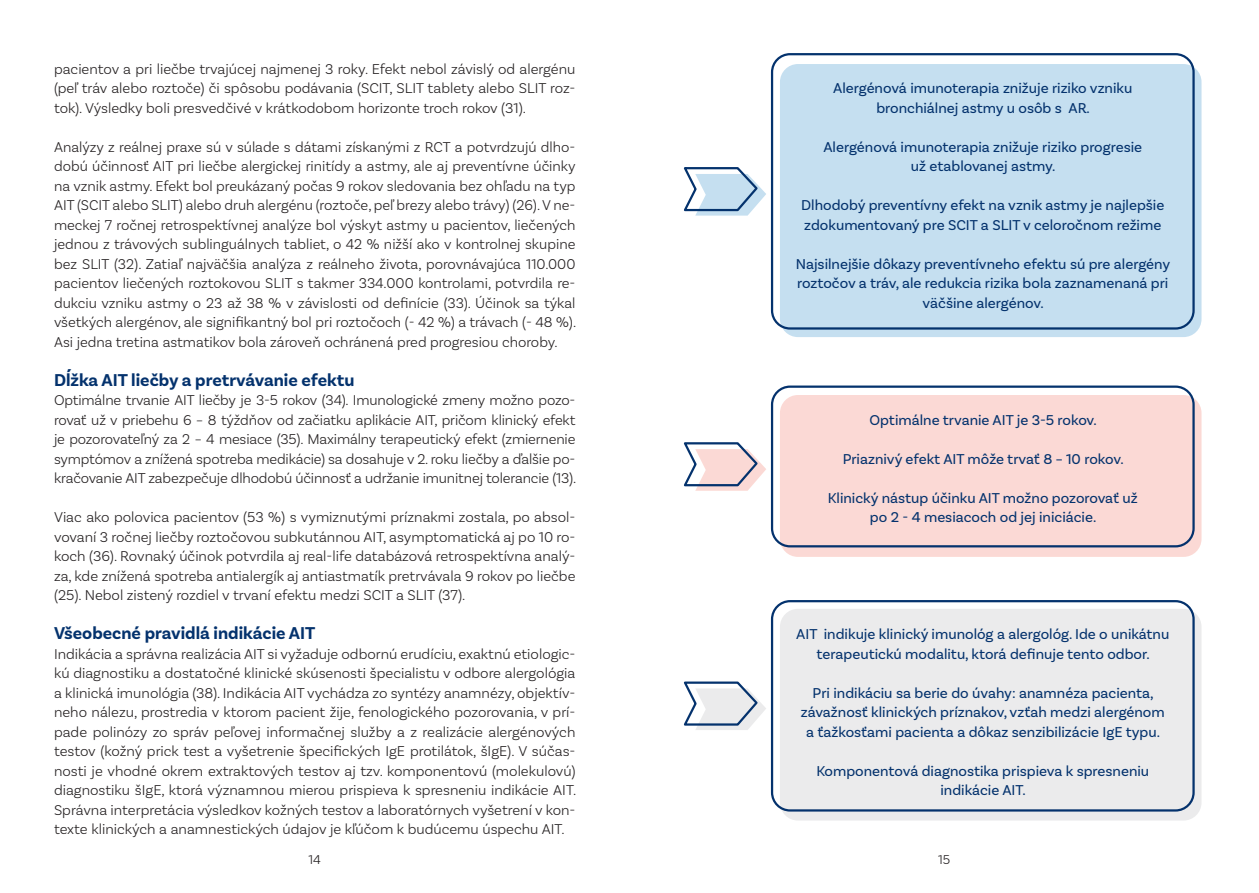
<style>
.page{position:relative;width:1259px;height:893px;background:#fff}
.page>*{position:absolute;margin:0;border:0;box-sizing:border-box;transform-origin:0 0}
.HDL_1{font:700 18px "Basic Sans";color:#04326d}
.body{font:300 15px/19.5px "Basic Sans";color:#231f20;text-align:justify}
.ramcek{font:15px/19.5px "Basic Sans";color:#04326d;text-align:center}
.t1{font:300 13.5px "Basic Sans";color:#231f20}
</style>
<div class="page">
<svg style="left:683px;top:167px;width:83px;height:49px"></svg>
<div style="left:780px;top:64px;width:421px;height:273px;background:#c5dff0;border-radius:18px"></div>
<div style="left:771px;top:53px;width:423px;height:277px;border:2px solid #04326d;border-radius:18px"></div>
<svg style="left:683px;top:442px;width:83px;height:49px"></svg>
<svg style="left:683px;top:681px;width:83px;height:49px"></svg>
<div style="left:780px;top:395px;width:421px;height:162px;background:#fbd9d5;border-radius:18px"></div>
<div style="left:780px;top:609px;width:421px;height:212px;background:#ebebec;border-radius:18px"></div>
<div style="left:771px;top:386px;width:423px;height:161px;border:2px solid #04326d;border-radius:18px"></div>
<div style="left:771px;top:600px;width:423px;height:212px;border:2px solid #04326d;border-radius:18px"></div>
<p class="body" style="left:54px;top:59px;width:523px">pacientov a pri liečbe trvajúcej najmenej 3 roky. Efekt nebol závislý od alergénu (peľ tráv alebo roztoče) či spôsobu podávania (SCIT, SLIT tablety alebo SLIT roz&shy;tok). Výsledky boli presvedčivé v krátkodobom horizonte troch rokov (31).</p>
<p class="body" style="left:54px;top:137px;width:524px">Analýzy z reálnej praxe sú v súlade s dátami získanými z RCT a potvrdzujú dlho&shy;dobú účinnosť AIT pri liečbe alergickej rinitídy a astmy, ale aj preventívne účinky na vznik astmy. Efekt bol preukázaný počas 9 rokov sledovania bez ohľadu na typ AIT (SCIT alebo SLIT) alebo druh alergénu (roztoče, peľ brezy alebo trávy) (26). V ne&shy;meckej 7 ročnej retrospektívnej analýze bol výskyt astmy u pacientov, liečených jednou z trávových sublinguálnych tabliet, o 42 % nižší ako v kontrolnej skupine bez SLIT (32). Zatiaľ najväčšia analýza z reálneho života, porovnávajúca 110.000 pacientov liečených roztokovou SLIT s takmer 334.000 kontrolami, potvrdila re&shy;dukciu vzniku astmy o 23 až 38 % v závislosti od definície (33). Účinok sa týkal všetkých alergénov, ale signifikantný bol pri roztočoch (- 42 %) a trávach (- 48 %).<br>Asi jedna tretina astmatikov bola zároveň ochránená pred progresiou choroby.</p>
<p class="HDL_1" style="left:54px;top:369px;width:302px">Dĺžka AIT liečby a pretrvávanie efektu</p>
<p class="body" style="left:54px;top:390px;width:524px">Optimálne trvanie AIT liečby je 3-5 rokov (34). Imunologické zmeny možno pozo&shy;rovať už v priebehu 6 – 8 týždňov od začiatku aplikácie AIT, pričom klinický efekt je pozorovateľný za 2 – 4 mesiace (35). Maximálny terapeutický efekt (zmiernenie symptómov a znížená spotreba medikácie) sa dosahuje v 2. roku liečby a ďalšie po&shy;kračovanie AIT zabezpečuje dlhodobú účinnosť a udržanie imunitnej tolerancie (13).</p>
<p class="body" style="left:54px;top:507px;width:523px">Viac ako polovica pacientov (53 %) s vymiznutými príznakmi zostala, po absol&shy;vovaní 3 ročnej liečby roztočovou subkutánnou AIT, asymptomatická aj po 10 ro&shy;koch (36). Rovnaký účinok potvrdila aj real-life databázová retrospektívna analý&shy;za, kde znížená spotreba antialergík aj antiastmatík pretrvávala 9 rokov po liečbe (25). Nebol zistený rozdiel v trvaní efektu medzi SCIT a SLIT (37).</p>
<p class="HDL_1" style="left:54px;top:622px;width:263px">Všeobecné pravidlá indikácie AIT</p>
<p class="body" style="left:54px;top:644px;width:524px">Indikácia a správna realizácia AIT si vyžaduje odbornú erudíciu, exaktnú etiologic&shy;kú diagnostiku a dostatočné klinické skúsenosti špecialistu v odbore alergológia a klinická imunológia (38). Indikácia AIT vychádza zo syntézy anamnézy, objektív&shy;neho nálezu, prostredia v ktorom pacient žije, fenologického pozorovania, v prí&shy;pade polinózy zo správ peľovej informačnej služby a z realizácie alergénových testov (kožný prick test a vyšetrenie špecifických IgE protilátok, šIgE). V súčas&shy;nosti je vhodné okrem extraktových testov aj tzv. komponentovú (molekulovú) diagnostiku šIgE, ktorá významnou mierou prispieva k spresneniu indikácie AIT.<br>Správna interpretácia výsledkov kožných testov a laboratórnych vyšetrení v kon&shy;texte klinických a anamnestických údajov je kľúčom k budúcemu úspechu AIT.</p>
<p class="ramcek" style="left:833px;top:78px;width:301px">Alergénová imunoterapia znižuje riziko vzniku bronchiálnej astmy u osôb s AR.</p>
<p class="ramcek" style="left:823px;top:137px;width:320px">Alergénová imunoterapia znižuje riziko progresie už etablovanej astmy.</p>
<p class="ramcek" style="left:801px;top:195px;width:365px;text-align:left">Dlhodobý preventívny efekt na vznik astmy je najlepšie zdokumentovaný pre SCIT a SLIT v celoročnom režime</p>
<p class="ramcek" style="left:795px;top:254px;width:376px">Najsilnejšie dôkazy preventívneho efektu sú pre alergény roztočov a tráv, ale redukcia rizika bola zaznamenaná pri väčšine alergénov.</p>
<p class="ramcek" style="left:869px;top:410px;width:229px">Optimálne trvanie AIT je 3-5 rokov.</p>
<p class="ramcek" style="left:842px;top:449px;width:282px">Priaznivý efekt AIT môže trvať 8 – 10 rokov.</p>
<p class="ramcek" style="left:828px;top:488px;width:311px">Klinický nástup účinku AIT možno pozorovať už po 2 - 4 mesiacoch od jej iniciácie.</p>
<p class="ramcek" style="left:796px;top:624px;width:375px">AIT indikuje klinický imunológ a alergológ. Ide o unikátnu terapeutickú modalitu, ktorá definuje tento odbor.</p>
<p class="ramcek" style="left:801px;top:683px;width:365px">Pri indikáciu sa berie do úvahy: anamnéza pacienta, závažnosť klinických príznakov, vzťah medzi alergénom a ťažkosťami pacienta a dôkaz senzibilizácie IgE typu.</p>
<p class="ramcek" style="left:816px;top:761px;width:334px">Komponentová diagnostika prispieva k spresneniu indikácie AIT.</p>
<p class="t1" style="left:308px;top:851px;width:14px">14</p>
<p class="t1" style="left:938px;top:851px;width:14px">15</p>
</div>
